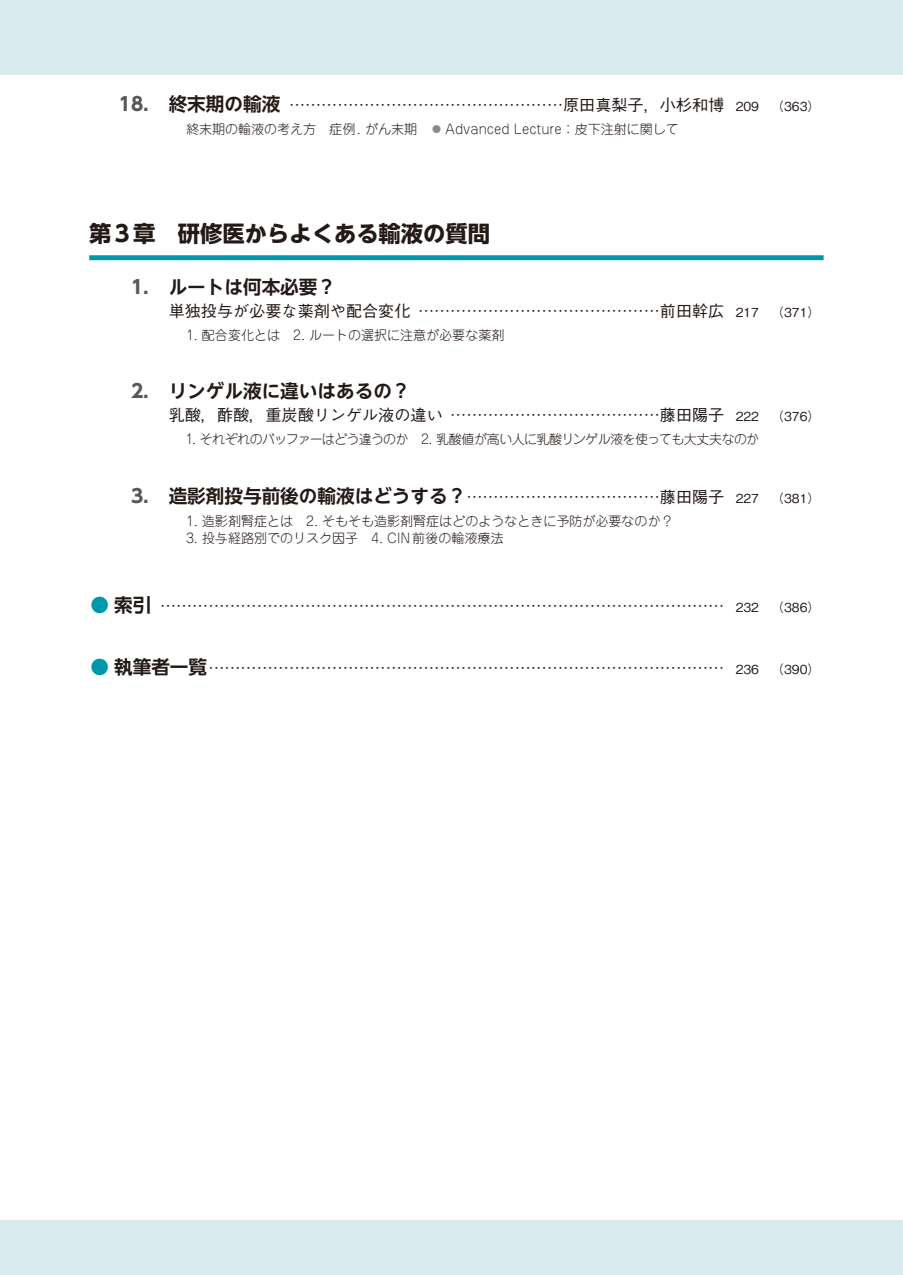
<style>
.page{position:relative;width:903px;height:1275px;background:#fff}
.page>*{position:absolute;margin:0;border:0;box-sizing:border-box;transform-origin:0 0}
.t1{font:22.4px "UD Shin Go NT Pr 6 Bold 90 pv RKSJ H";color:#231916}
.t2{font:18.55px "UD Shin Go NT Pr 6 De Bold 90 pv RKSJ H";color:#231916}
.t3{font:16.1px "Gothic BBB Pr 6 Medium 90 pv RKSJ H";color:#231916}
.t4{font:12.95px "Jun 101 Pro Light 90 pv RKSJ H";color:#231916}
.t5{font:12.95px "Jun 101 Pro Light 90 pv RKSJ H";letter-spacing:-.05em;color:#231916}
.s1{font-family:"UD Shin Go NT Pr 6 Bold 90 pv RKSJ H";font-size:18.55px;color:#595857}
.s2{font-family:"UD Shin Go NT Pr 6 De Bold 90 pv RKSJ H";font-size:18.55px}
.s3{font-size:12.42px}
.s4{color:#898989}
.s5{font-family:"UD Shin Go NT Pr 6 Bold 90 pv RKSJ H";color:#595857}
.s6{font-family:"Gothic BBB Pr 6 Medium 90 pv RKSJ H";font-size:16.1px}
.s7{font-family:"Gothic BBB Pr 6 Medium 90 pv RKSJ H";font-size:12.42px}
.s8{font-family:"UD Shin Go NT Pr 6 De Bold 90 pv RKSJ H";font-size:18.55px;color:#0097a8}
</style>
<div class="page">
<div style="left:0;top:0;width:903px;height:74px;background:#daebef"></div>
<div style="left:0;top:1220px;width:903px;height:55px;background:#daebef"></div>
<div style="left:89px;top:255px;width:734px;height:5px;background:#0097a8"></div>
<p class="t3" style="left:119px;top:99px;width:703px"><span class="s1">18.</span> <span class="s2">終末期の輸液</span> ……………………………………………原田真梨子，小杉和博 <span class="s3">209 （363）</span></p>
<p class="t4" style="left:186px;top:124px;width:494px">終末期の輸液の考え方　症例. がん末期　<span class="s4">●</span>Advanced Lecture：皮下注射に関して</p>
<h1 class="t1" style="left:89px;top:225px;width:402px">第3章　研修医からよくある輸液の質問</h1>
<p class="t2" style="left:131px;top:280px;width:207px"><span class="s5">1.</span> ルートは何本必要？</p>
<p class="t3" style="left:169px;top:305px;width:653px">単独投与が必要な薬剤や配合変化 ………………………………………前田幹広 <span class="s3">217 （371）</span></p>
<p class="t4" style="left:186px;top:330px;width:320px">1. 配合変化とは　2. ルートの選択に注意が必要な薬剤</p>
<p class="t2" style="left:131px;top:384px;width:281px"><span class="s5">2.</span> リンゲル液に違いはあるの？</p>
<p class="t3" style="left:169px;top:409px;width:653px">乳酸，酢酸，重炭酸リンゲル液の違い …………………………………藤田陽子 <span class="s3">222 （376）</span></p>
<p class="t5" style="left:186px;top:434px;width:575px">1. それぞれのバッファーはどう違うのか　2. 乳酸値が高い人に乳酸リンゲル液を使っても大丈夫なのか</p>
<p class="t2" style="left:131px;top:489px;width:690px"><span class="s5">3.</span> 造影剤投与前後の輸液はどうする？<span class="s6">………………………………藤田陽子</span> <span class="s7">227 （381）</span></p>
<p class="t4" style="left:186px;top:516px;width:502px">1. 造影剤腎症とは　2. そもそも造影剤腎症はどのようなときに予防が必要なのか？　</p>
<p class="t4" style="left:186px;top:533px;width:319px">3. 投与経路別でのリスク因子　4. CIN前後の輸液療法</p>
<p class="t3" style="left:91px;top:600px;width:731px"><span class="s8">●</span> <span class="s2">索引</span> …………………………………………………………………………………………… <span class="s3">232 （386）</span></p>
<p class="t3" style="left:91px;top:662px;width:731px"><span class="s8">●</span> <span class="s2">執筆者一覧</span>…………………………………………………………………………………… <span class="s3">236 （390）</span></p>
</div>
